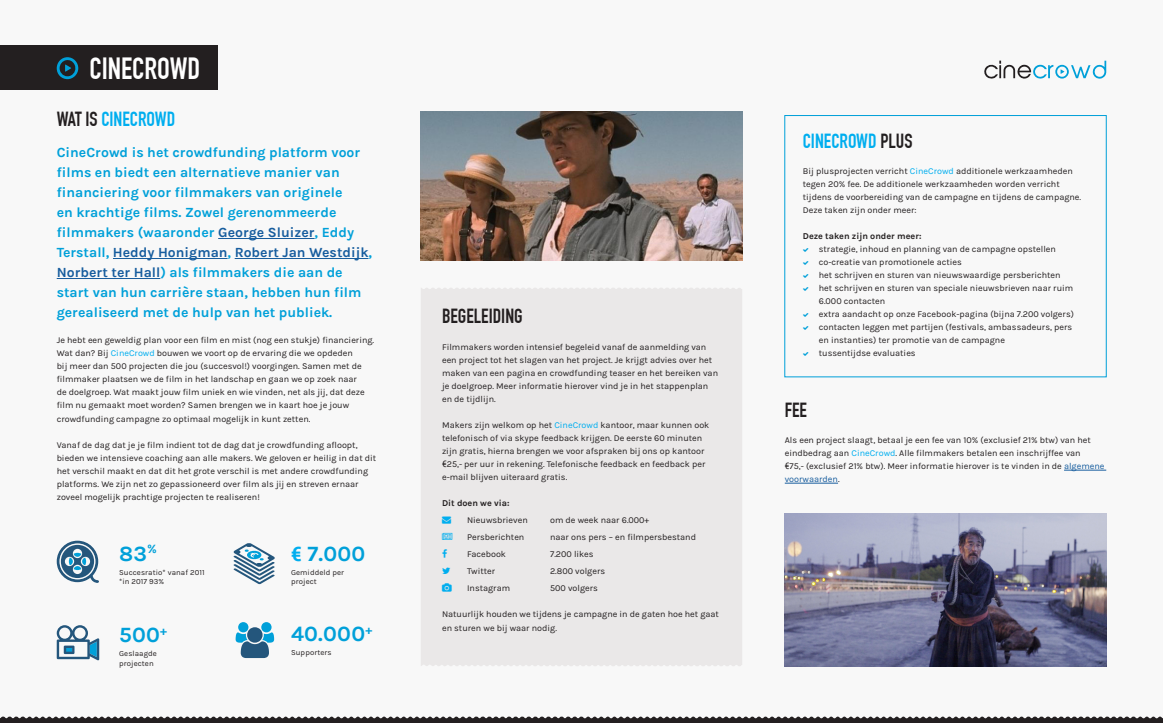
<style>
.page{position:relative;width:1163px;height:723px;background:#fff}
.page>*{position:absolute;margin:0;border:0;box-sizing:border-box;transform-origin:0 0}
.t1{font:700 30px "DIN Condensed";color:#fff}
.t2{font:700 21.8px "Karla";letter-spacing:.01em;color:#00a0d9}
.t3{font:700 20px "DIN Condensed";color:#00aeef}
.t4{font:700 20px "DIN Condensed";color:#231f20}
.t5{font:700 14px/20px "Karla";color:#00a0d9}
.t6{font:9px/13px "Karla";color:#231f20}
.t7{font:700 9px "Karla";color:#231f20}
.t8{font:7.8px "Karla";letter-spacing:.01em;color:#231f20}
.s1{color:#231f20}
.s2{color:#175d9e}
.s3{color:#00aeef}
.s4{font-family:"Roboto";font-size:20px;color:#00aeef}
.s5{font-family:"Roboto"}
</style>
<div class="page">
<div style="left:0;top:0;width:1162px;height:723px;background:#f8f8f8"></div>
<svg style="left:0;top:716px;width:1162px;height:7px"></svg>
<div style="left:0;top:46px;width:217px;height:44px;background:#231f20"></div>
<div style="left:421px;top:288px;width:321px;height:378px;background:#eae8e8"></div>
<svg style="left:57px;top:57px;width:21px;height:22px"></svg>
<hr style="left:218px;top:238px;width:96px;height:1px;background:#175d9e">
<hr style="left:113px;top:258px;width:114px;height:1px;background:#175d9e">
<hr style="left:235px;top:258px;width:133px;height:1px;background:#175d9e">
<hr style="left:57px;top:278px;width:103px;height:1px;background:#175d9e">
<hr style="left:1063px;top:470px;width:43px;height:1px;background:#175d9e">
<hr style="left:784px;top:483px;width:53px;height:1px;background:#175d9e">
<svg style="left:233px;top:543px;width:42px;height:41px"></svg>
<svg style="left:57px;top:625px;width:42px;height:35px"></svg>
<svg style="left:57px;top:541px;width:42px;height:42px"></svg>
<svg style="left:235px;top:622px;width:39px;height:36px"></svg>
<img style="left:420px;top:112px;width:322px;height:149px">
<img style="left:784px;top:514px;width:322px;height:152px">
<svg style="left:984px;top:61px;width:122px;height:18px"></svg>
<svg style="left:442px;top:532px;width:10px;height:8px"></svg>
<svg style="left:442px;top:549px;width:5px;height:8px"></svg>
<svg style="left:442px;top:567px;width:8px;height:7px"></svg>
<svg style="left:442px;top:583px;width:9px;height:8px"></svg>
<p class="t1" style="left:89px;top:51px;width:112px">CINECROWD</p>
<p class="t3" style="left:57px;top:107px;width:120px"><span class="s1">WAT IS</span> CINECROWD</p>
<p class="t5" style="left:57px;top:143px;width:317px">CineCrowd is het crowdfunding platform voor films en biedt een alternatieve manier van financiering voor filmmakers van originele<br>en krachtige films. Zowel gerenommeerde filmmakers (waaronder <span class="s2">George Sluizer</span>, Eddy Terstall, <span class="s2">Heddy Honigman</span>, <span class="s2">Robert Jan Westdijk</span>, <span class="s2">Norbert ter Hall</span>) als filmmakers die aan de start van hun carrière staan, hebben hun film gerealiseerd met de hulp van het publiek.</p>
<p class="t6" style="left:57px;top:334px;width:319px">Je hebt een geweldig plan voor een film en mist (nog een stukje) financiering.<br>Wat dan? Bij <span class="s3">CineCrowd</span> bouwen we voort op de ervaring die we opdeden<br>bij meer dan 500 projecten die jou (succesvol!) voorgingen. Samen met de filmmaker plaatsen we de film in het landschap en gaan we op zoek naar<br>de doelgroep. Wat maakt jouw film uniek en wie vinden, net als jij, dat deze film nu gemaakt moet worden? Samen brengen we in kaart hoe je jouw crowdfunding campagne zo optimaal mogelijk in kunt zetten.</p>
<p class="t6" style="left:57px;top:438px;width:321px">Vanaf de dag dat je je film indient tot de dag dat je crowdfunding afloopt, bieden we intensieve coaching aan alle makers. We geloven er heilig in dat dit het verschil maakt en dat dit het grote verschil is met andere crowdfunding platforms. We zijn net zo gepassioneerd over film als jij en streven ernaar zoveel mogelijk prachtige projecten te realiseren!</p>
<p class="t2" style="left:119px;top:541px;width:39px">83<sup>%</sup></p>
<p class="t8" style="left:119px;top:568px;width:87px">Succesratio* vanaf 2011</p>
<p class="t8" style="left:119px;top:577px;width:47px">*in 2017 93%</p>
<p class="t2" style="left:119px;top:622px;width:49px">500<sup>+</sup></p>
<p class="t8" style="left:119px;top:649px;width:39px">Geslaagde</p>
<p class="t8" style="left:119px;top:659px;width:36px">projecten</p>
<p class="t2" style="left:291px;top:541px;width:76px"><span class="s4">€</span> 7.000</p>
<p class="t8" style="left:291px;top:568px;width:55px">Gemiddeld per</p>
<p class="t8" style="left:291px;top:577px;width:27px">project</p>
<p class="t2" style="left:291px;top:621px;width:83px">40.000<sup>+</sup></p>
<p class="t8" style="left:291px;top:648px;width:42px">Supporters</p>
<p class="t4" style="left:442px;top:304px;width:82px">BEGELEIDING</p>
<p class="t6" style="left:442px;top:340px;width:277px">Filmmakers worden intensief begeleid vanaf de aanmelding van een project tot het slagen van het project. Je krijgt advies over het maken van een pagina en crowdfunding teaser en het bereiken van je doelgroep. Meer informatie hierover vind je in het stappenplan en de tijdlijn.</p>
<p class="t6" style="left:442px;top:418px;width:269px">Makers zijn welkom op het <span class="s3">CineCrowd</span> kantoor, maar kunnen ook telefonisch of via skype feedback krijgen. De eerste 60 minuten zijn gratis, hierna brengen we voor afspraken bij ons op kantoor <span class="s5">€</span>25,- per uur in rekening. Telefonische feedback en feedback per e-mail blijven uiteraard gratis.</p>
<p class="t7" style="left:442px;top:497px;width:69px">Dit doen we via:</p>
<p class="t6" style="left:442px;top:513px;width:87px"><span class="s3">→</span> Nieuwsbrieven</p>
<p class="t6" style="left:550px;top:513px;width:101px">om de week naar 6.000+</p>
<p class="t6" style="left:467px;top:530px;width:59px">Persberichten</p>
<p class="t6" style="left:550px;top:530px;width:147px">naar ons pers – en filmpersbestand</p>
<p class="t6" style="left:467px;top:547px;width:40px">Facebook</p>
<p class="t6" style="left:550px;top:547px;width:45px">7.200 likes</p>
<p class="t6" style="left:467px;top:564px;width:30px">Twitter</p>
<p class="t6" style="left:550px;top:564px;width:57px">2.800 volgers</p>
<p class="t6" style="left:467px;top:581px;width:45px">Instagram</p>
<p class="t6" style="left:550px;top:581px;width:49px">500 volgers</p>
<p class="t6" style="left:442px;top:607px;width:278px;line-height:14.4px">Natuurlijk houden we tijdens je campagne in de gaten hoe het gaat en sturen we bij waar nodig.</p>
<p class="t3" style="left:802px;top:129px;width:111px">CINECROWD <span class="s1">PLUS</span></p>
<p class="t6" style="left:802px;top:165px;width:280px">Bij plusprojecten verricht <span class="s3">CineCrowd</span> additionele werkzaamheden tegen 20% fee. De additionele werkzaamheden worden verricht tijdens de voorbereiding van de campagne en tijdens de campagne.<br>Deze taken zijn onder meer:</p>
<p class="t7" style="left:802px;top:231px;width:120px">Deze taken zijn onder meer:</p>
<p class="t6" style="left:818px;top:243px;width:238px">strategie, inhoud en planning van de campagne opstellen</p>
<p class="t6" style="left:818px;top:256px;width:144px">co-creatie van promotionele acties</p>
<p class="t6" style="left:818px;top:269px;width:243px">het schrijven en sturen van nieuwswaardige persberichten</p>
<p class="t6" style="left:818px;top:282px;width:256px">het schrijven en sturen van speciale nieuwsbrieven naar ruim<br>6.000 contacten</p>
<p class="t6" style="left:818px;top:308px;width:256px">extra aandacht op onze Facebook-pagina (bijna 7.200 volgers)</p>
<p class="t6" style="left:818px;top:321px;width:255px">contacten leggen met partijen (festivals, ambassadeurs, pers</p>
<p class="t6" style="left:818px;top:334px;width:188px">en instanties) ter promotie van de campagne</p>
<p class="t6" style="left:818px;top:347px;width:98px">tussentijdse evaluaties</p>
<p class="t4" style="left:784px;top:398px;width:24px">FEE</p>
<p class="t6" style="left:784px;top:434px;width:321px">Als een project slaagt, betaal je een fee van 10% (exclusief 21% btw) van het eindbedrag aan <span class="s3">CineCrowd</span>. Alle filmmakers betalen een inschrijffee van<br><span class="s5">€</span>75,- (exclusief 21% btw). Meer informatie hierover is te vinden in de <span class="s2">algemene voorwaarden</span>.</p>
</div>
